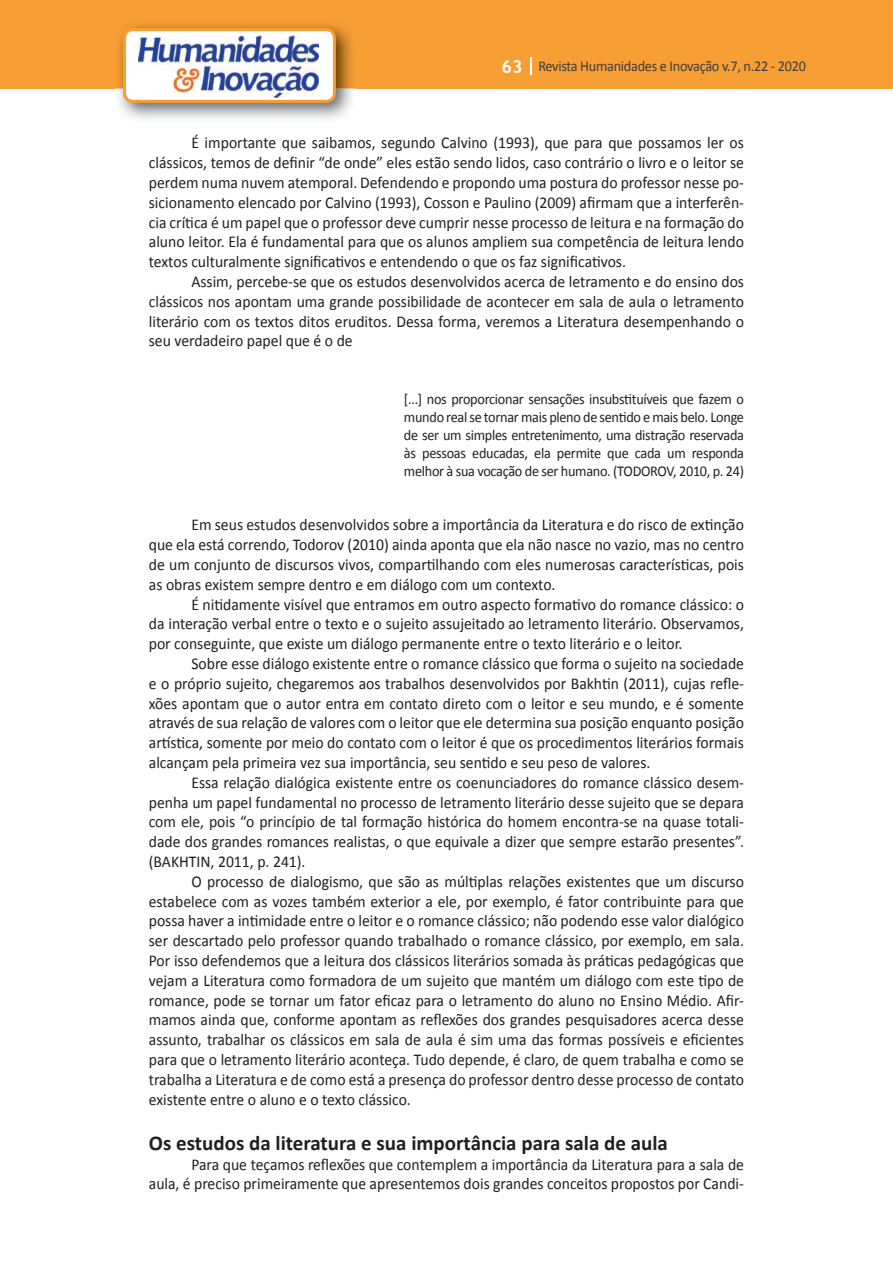
<style>
.page{position:relative;width:893px;height:1263px;background:#fff}
.page>*{position:absolute;margin:0;border:0;box-sizing:border-box;transform-origin:0 0}
.t1{font:700 21px "Calibri";color:#231f20}
.t2{font:16.5px/19.8px "Calibri";color:#231f20;text-align:justify;scale:.95 1}
.t3{font:15px/18px "Calibri";letter-spacing:-.02em;color:#231f20;text-align:justify;scale:.95 1}
.t4{font:15px "Calibri";letter-spacing:-.02em;color:#3e3e3f;scale:.95 1}
.s1{font-family:"Trebuchet MS";font-weight:700;font-size:18px;color:#fff}
</style>
<div class="page">
<div style="left:0;top:0;width:893px;height:88px;background:#f79e34"></div>
<svg style="left:530px;top:57px;width:2px;height:18px"></svg>
<img style="left:115px;top:24px;width:241px;height:95px">
<svg style="left:123px;top:28px;width:213px;height:75px"></svg>
<p class="t4" style="left:501px;top:57px;width:322px"><span class="s1">63</span> Revista Humanidades e Inovação v.7, n.22 - 2020</p>
<p class="t2" style="left:149px;top:133px;width:628px;text-indent:43px">É importante que saibamos, segundo Calvino (1993), que para que possamos ler os clássicos, temos de definir “de onde” eles estão sendo lidos, caso contrário o livro e o leitor se perdem numa nuvem atemporal. Defendendo e propondo uma postura do professor nesse po&shy;sicionamento elencado por Calvino (1993), Cosson e Paulino (2009) afirmam que a interferên&shy;cia crítica é um papel que o professor deve cumprir nesse processo de leitura e na formação do aluno leitor. Ela é fundamental para que os alunos ampliem sua competência de leitura lendo textos culturalmente significativos e entendendo o que os faz significativos.</p>
<p class="t2" style="left:149px;top:272px;width:628px;text-indent:43px">Assim, percebe-se que os estudos desenvolvidos acerca de letramento e do ensino dos clássicos nos apontam uma grande possibilidade de acontecer em sala de aula o letramento literário com os textos ditos eruditos. Dessa forma, veremos a Literatura desempenhando o seu verdadeiro papel que é o de</p>
<p class="t3" style="left:404px;top:390px;width:360px">[...] nos proporcionar sensações insubstituíveis que fazem o mundo real se tornar mais pleno de sentido e mais belo. Longe de ser um simples entretenimento, uma distração reservada às pessoas educadas, ela permite que cada um responda melhor à sua vocação de ser humano. (TODOROV, 2010, p. 24)</p>
<p class="t2" style="left:149px;top:515px;width:628px;text-indent:43px">Em seus estudos desenvolvidos sobre a importância da Literatura e do risco de extinção que ela está correndo, Todorov (2010) ainda aponta que ela não nasce no vazio, mas no centro de um conjunto de discursos vivos, compartilhando com eles numerosas características, pois as obras existem sempre dentro e em diálogo com um contexto.</p>
<p class="t2" style="left:149px;top:594px;width:628px;text-indent:43px">É nitidamente visível que entramos em outro aspecto formativo do romance clássico: o da interação verbal entre o texto e o sujeito assujeitado ao letramento literário. Observamos, por conseguinte, que existe um diálogo permanente entre o texto literário e o leitor.</p>
<p class="t2" style="left:149px;top:654px;width:628px;text-indent:43px">Sobre esse diálogo existente entre o romance clássico que forma o sujeito na sociedade e o próprio sujeito, chegaremos aos trabalhos desenvolvidos por Bakhtin (2011), cujas refle&shy;xões apontam que o autor entra em contato direto com o leitor e seu mundo, e é somente através de sua relação de valores com o leitor que ele determina sua posição enquanto posição artística, somente por meio do contato com o leitor é que os procedimentos literários formais alcançam pela primeira vez sua importância, seu sentido e seu peso de valores.</p>
<p class="t2" style="left:149px;top:772px;width:628px;text-indent:43px">Essa relação dialógica existente entre os coenunciadores do romance clássico desem&shy;penha um papel fundamental no processo de letramento literário desse sujeito que se depara com ele, pois “o princípio de tal formação histórica do homem encontra-se na quase totali&shy;dade dos grandes romances realistas, o que equivale a dizer que sempre estarão presentes”. (BAKHTIN, 2011, p. 241).</p>
<p class="t2" style="left:149px;top:871px;width:628px;text-indent:43px">O processo de dialogismo, que são as múltiplas relações existentes que um discurso estabelece com as vozes também exterior a ele, por exemplo, é fator contribuinte para que possa haver a intimidade entre o leitor e o romance clássico; não podendo esse valor dialógico ser descartado pelo professor quando trabalhado o romance clássico, por exemplo, em sala.<br>Por isso defendemos que a leitura dos clássicos literários somada às práticas pedagógicas que vejam a Literatura como formadora de um sujeito que mantém um diálogo com este tipo de romance, pode se tornar um fator eficaz para o letramento do aluno no Ensino Médio. Afir&shy;mamos ainda que, conforme apontam as reflexões dos grandes pesquisadores acerca desse assunto, trabalhar os clássicos em sala de aula é sim uma das formas possíveis e eficientes para que o letramento literário aconteça. Tudo depende, é claro, de quem trabalha e como se trabalha a Literatura e de como está a presença do professor dentro desse processo de contato existente entre o aluno e o texto clássico.</p>
<p class="t1" style="left:149px;top:1129px;width:521px">Os estudos da literatura e sua importância para sala de aula</p>
<p class="t2" style="left:149px;top:1154px;width:628px;text-align:right">Para que teçamos reflexões que contemplem a importância da Literatura para a sala de<br>aula, é preciso primeiramente que apresentemos dois grandes conceitos propostos por Candi-</p>
</div>
